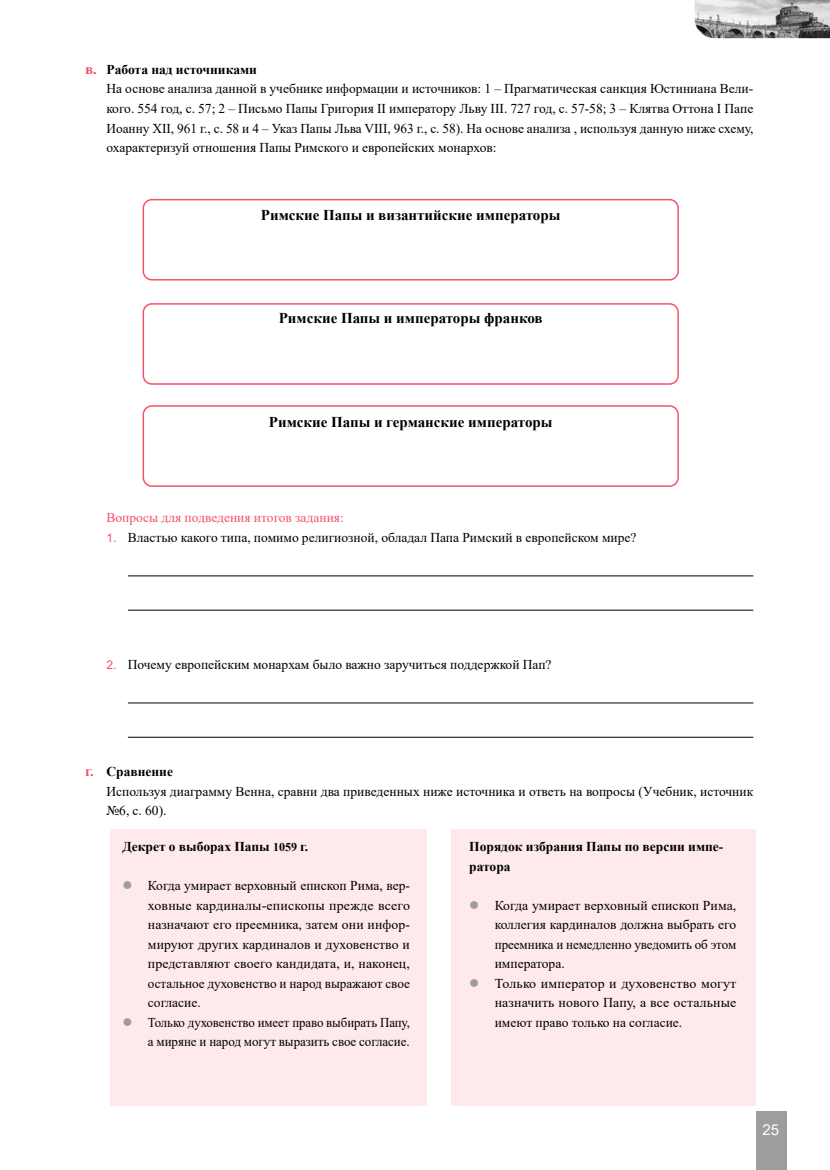
<style>
.page{position:relative;width:830px;height:1170px;background:#fff}
.page>*{position:absolute;margin:0;border:0;box-sizing:border-box;transform-origin:0 0}
.t1{font:700 15px "Times New Roman";color:#000}
.t2{font:15px "Arial";color:#fff}
.t3{font:13.5px/19.5px "Times New Roman";color:#000}
.t4{font:700 13.5px/19.5px "Times New Roman";color:#000}
.t5{font:13.5px "Times New Roman";color:#f4526a}
.s1{font-weight:700;font-size:15px;color:#f4526a}
.s2{font-weight:700}
.s3{font-family:"Arial";font-size:12px;color:#f4526a}
.s4{color:#f4526a}
.s5{font-size:12px}
</style>
<div class="page">
<img style="left:694px;top:0;width:135px;height:38px">
<div style="left:755px;top:1110px;width:31px;height:59px;background:#9d9d9d"></div>
<div style="left:110px;top:829px;width:316px;height:277px;background:#feeaed"></div>
<div style="left:451px;top:829px;width:304px;height:277px;background:#feeaed"></div>
<div style="left:142px;top:199px;width:536px;height:81px;border:2px solid #f4526a;border-radius:9px"></div>
<div style="left:142px;top:303px;width:536px;height:82px;border:2px solid #f4526a;border-radius:9px"></div>
<div style="left:142px;top:405px;width:536px;height:82px;border:2px solid #f4526a;border-radius:9px"></div>
<hr style="left:128px;top:575px;width:625px;height:1px;background:#000">
<hr style="left:128px;top:610px;width:625px;height:1px;background:#000">
<hr style="left:128px;top:702px;width:625px;height:1px;background:#000">
<hr style="left:128px;top:737px;width:625px;height:1px;background:#000">
<p class="t3" style="left:106px;top:59px;width:648px;text-indent:-21px"><span class="s1">в.</span> <span class="s2">Работа над источниками<br></span>На основе анализа данной в учебнике информации и источников: 1 – Прагматическая санкция Юстиниана Вели&shy;кого. 554 год, с. 57; 2 – Письмо Папы Григория II императору Льву III. 727 год, с. 57-58; 3 – Клятва Оттона I Папе Иоанну XII, 961 г., с. 58 и 4 – Указ Папы Льва VIII, 963 г., с. 58). На основе анализа , используя данную ниже схему, охарактеризуй отношения Папы Римского и европейских монархов:</p>
<p class="t1" style="left:261px;top:204px;width:301px">Римские Папы и византийские императоры</p>
<p class="t1" style="left:278px;top:307px;width:265px">Римские Папы и императоры франков</p>
<p class="t1" style="left:269px;top:411px;width:285px">Римские Папы и германские императоры</p>
<p class="t5" style="left:106px;top:508px;width:239px">Вопросы для подведения итогов задания:</p>
<p class="t3" style="left:106px;top:526px;width:531px"><span class="s3">1</span><span class="s4">.</span> Властью какого типа, помимо религиозной, обладал Папа Римский в европейском мире?</p>
<p class="t3" style="left:106px;top:654px;width:446px"><span class="s3">2</span><span class="s4">.</span> Почему европейским монархам было важно заручиться поддержкой Пап?</p>
<p class="t3" style="left:106px;top:761px;width:648px;text-indent:-21px"><span class="s1">г.</span> <span class="s2">Сравнение<br></span>Используя диаграмму Венна, сравни два приведенных ниже источника и ответь на вопросы (Учебник, источник №6, с. 60).</p>
<p class="t4" style="left:122px;top:836px;width:187px">Декрет о выборах Папы <span class="s5">1059</span> г.</p>
<p class="t3" style="left:148px;top:875px;width:263px">Когда умирает верховный епископ Рима, вер&shy;ховные кардиналы-епископы прежде всего назначают его преемника, затем они инфор&shy;мируют других кардиналов и духовенство и представляют своего кандидата, и, наконец, остальное духовенство и народ выражают свое согласие.<br>Только духовенство имеет право выбирать Папу, а миряне и народ могут выразить свое согласие.</p>
<p class="t4" style="left:469px;top:836px;width:256px">Порядок избрания Папы по версии импе&shy;ратора</p>
<p class="t3" style="left:494px;top:894px;width:243px">Когда умирает верховный епископ Рима, коллегия кардиналов должна выбрать его преемника и немедленно уведомить об этом императора.<br>Только император и духовенство могут назначить нового Папу, а все остальные имеют право только на согласие.</p>
<p class="t2" style="left:762px;top:1119px;width:18px">25</p>
</div>
